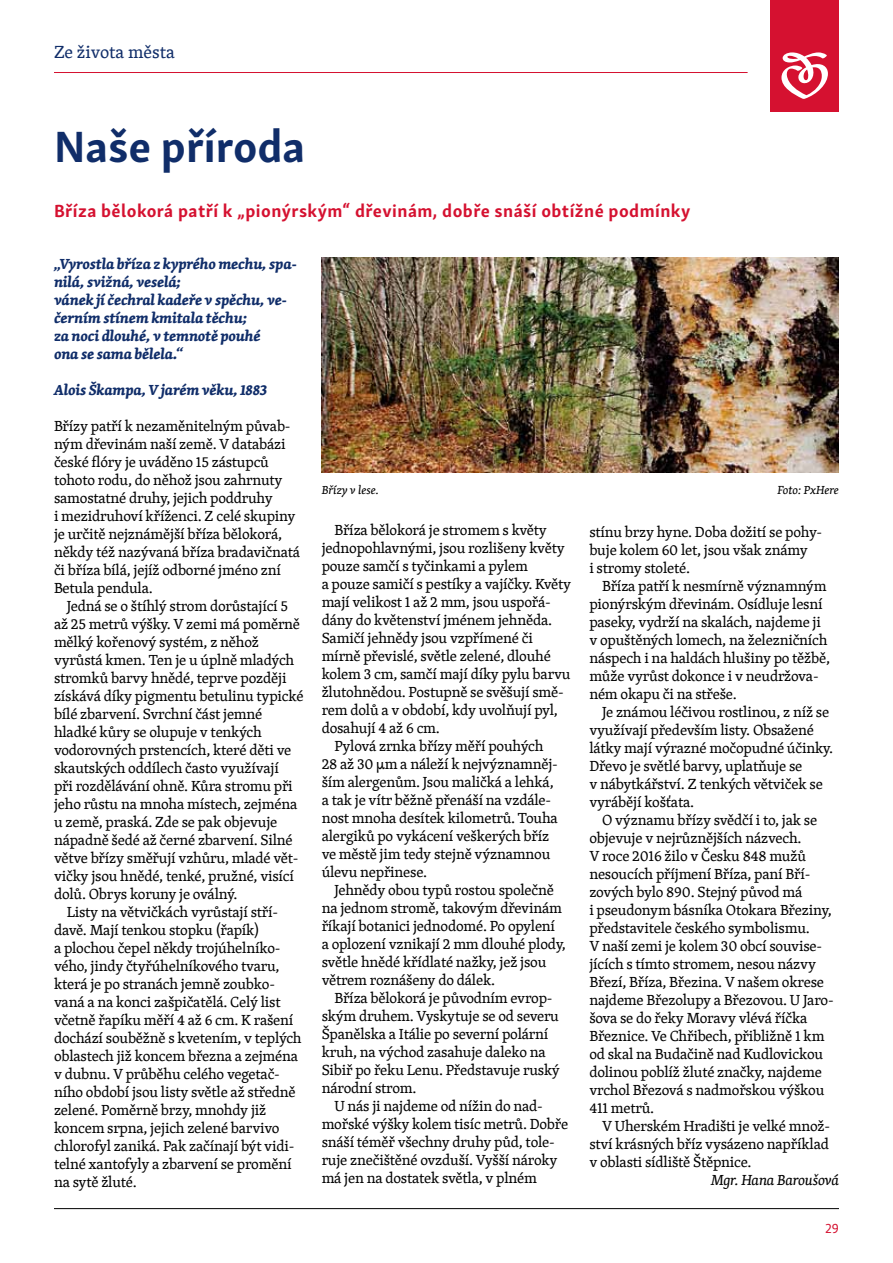
<style>
.page{position:relative;width:893px;height:1263px;background:#fff}
.page>*{position:absolute;margin:0;border:0;box-sizing:border-box;transform-origin:0 0}
.t1{font:700 45px "Skolar Sans Latn";color:#102d69}
.t2{font:700 18px "Skolar Sans Latn";letter-spacing:.025em;color:#d51130}
.t3{font:18px "Skolar Latin";color:#102d69}
.t4{font:15px/18px "Skolar Latin";letter-spacing:-.015em;color:#000}
.t5{font:italic 700 15px/18px "Skolar Latin";letter-spacing:-.015em;color:#102d69}
.t6{font:italic 15px "Skolar Latin";letter-spacing:-.015em;color:#000}
.t7{font:13.5px "Skolar Sans Latn";color:#d51130}
.t8{font:italic 12px "Skolar Latin";color:#000}
</style>
<div class="page">
<hr style="left:54px;top:72px;width:694px;height:1px;background:#d51130">
<div style="left:770px;top:0;width:69px;height:111px;background:#d51130"></div>
<svg style="left:781px;top:52px;width:47px;height:47px"></svg>
<hr style="left:54px;top:1208px;width:785px;height:1px;background:#000">
<img style="left:322px;top:257px;width:517px;height:215px">
<p class="t3" style="left:54px;top:38px;width:122px">Ze života města</p>
<h1 class="t1" style="left:54px;top:110px;width:252px">Naše příroda</h1>
<p class="t2" style="left:54px;top:197px;width:638px">Bříza bělokorá patří k „pionýrským“ dřevinám, dobře snáší obtížné podmínky</p>
<p class="t5" style="left:54px;top:254px;width:245px">„Vyrostla bříza z kyprého mechu, spa&shy;nilá, svižná, veselá;<br>vánek jí čechral kadeře v spěchu, ve&shy;černím stínem kmitala těchu;<br>za noci dlouhé, v temnotě pouhé<br>ona se sama bělela.“</p>
<p class="t5" style="left:54px;top:380px;width:215px">Alois Škampa, V jarém věku, 1883</p>
<p class="t4" style="left:54px;top:416px;width:248px">Břízy patří k nezaměnitelným půvab&shy;ným dřevinám naší země. V databázi české flóry je uváděno 15 zástupců tohoto rodu, do něhož jsou zahrnuty samostatné druhy, jejich poddruhy<br>i mezidruhoví kříženci. Z celé skupiny je určitě nejznámější bříza bělokorá, někdy též nazývaná bříza bradavičnatá či bříza bílá, jejíž odborné jméno zní Betula pendula.</p>
<p class="t4" style="left:67px;top:596px;width:223px">Jedná se o štíhlý strom dorůstající 5</p>
<p class="t4" style="left:54px;top:614px;width:248px">až 25 metrů výšky. V zemi má poměrně</p>
<p class="t4" style="left:54px;top:632px;width:206px">mělký kořenový systém, z něhož</p>
<p class="t4" style="left:54px;top:650px;width:242px">vyrůstá kmen. Ten je u úplně mladých</p>
<p class="t4" style="left:54px;top:668px;width:234px">stromků barvy hnědé, teprve později</p>
<p class="t4" style="left:54px;top:686px;width:251px">získává díky pigmentu betulinu typické</p>
<p class="t4" style="left:54px;top:704px;width:210px">bílé zbarvení. Svrchní část jemné</p>
<p class="t4" style="left:54px;top:722px;width:209px">hladké kůry se olupuje v tenkých</p>
<p class="t4" style="left:54px;top:740px;width:239px">vodorovných prstencích, které děti ve</p>
<p class="t4" style="left:54px;top:758px;width:227px">skautských oddílech často využívají</p>
<p class="t4" style="left:54px;top:776px;width:240px">při rozdělávání ohně. Kůra stromu při</p>
<p class="t4" style="left:54px;top:794px;width:245px">jeho růstu na mnoha místech, zejména</p>
<p class="t4" style="left:54px;top:812px;width:225px">u země, praská. Zde se pak objevuje</p>
<p class="t4" style="left:54px;top:830px;width:240px">nápadně šedé až černé zbarvení. Silné</p>
<p class="t4" style="left:54px;top:848px;width:246px">větve břízy směřují vzhůru, mladé vět-</p>
<p class="t4" style="left:54px;top:866px;width:242px">vičky jsou hnědé, tenké, pružné, visící</p>
<p class="t4" style="left:54px;top:884px;width:185px">dolů. Obrys koruny je oválný.</p>
<p class="t4" style="left:67px;top:902px;width:213px">Listy na větvičkách vyrůstají stří-</p>
<p class="t4" style="left:54px;top:920px;width:207px">davě. Mají tenkou stopku (řapík)</p>
<p class="t4" style="left:54px;top:938px;width:228px">a plochou čepel někdy trojúhelníko-</p>
<p class="t4" style="left:54px;top:956px;width:227px">vého, jindy čtyřúhelníkového tvaru,</p>
<p class="t4" style="left:54px;top:974px;width:223px">která je po stranách jemně zoubko-</p>
<p class="t4" style="left:54px;top:992px;width:228px">vaná a na konci zašpičatělá. Celý list</p>
<p class="t4" style="left:54px;top:1010px;width:241px">včetně řapíku měří 4 až 6 cm. K rašení</p>
<p class="t4" style="left:54px;top:1028px;width:249px">dochází souběžně s kvetením, v teplých</p>
<p class="t4" style="left:54px;top:1046px;width:246px">oblastech již koncem března a zejména</p>
<p class="t4" style="left:54px;top:1064px;width:227px">v dubnu. V průběhu celého vegetač-</p>
<p class="t4" style="left:54px;top:1082px;width:243px">ního období jsou listy světle až středně</p>
<p class="t4" style="left:54px;top:1100px;width:214px">zelené. Poměrně brzy, mnohdy již</p>
<p class="t4" style="left:54px;top:1118px;width:227px">koncem srpna, jejich zelené barvivo</p>
<p class="t4" style="left:54px;top:1136px;width:242px">chlorofyl zaniká. Pak začínají být vidi-</p>
<p class="t4" style="left:54px;top:1154px;width:239px">telné xantofyly a zbarvení se promění</p>
<p class="t4" style="left:54px;top:1172px;width:84px">na sytě žluté.</p>
<p class="t8" style="left:322px;top:481px;width:59px">Břízy v lese.</p>
<p class="t8" style="left:777px;top:481px;width:63px">Foto: PxHere</p>
<p class="t4" style="left:334px;top:521px;width:214px">Bříza bělokorá je stromem s květy</p>
<p class="t4" style="left:322px;top:539px;width:245px">jednopohlavnými, jsou rozlišeny květy</p>
<p class="t4" style="left:322px;top:557px;width:208px">pouze samčí s tyčinkami a pylem</p>
<p class="t4" style="left:322px;top:575px;width:251px">a pouze samičí s pestíky a vajíčky. Květy</p>
<p class="t4" style="left:322px;top:593px;width:231px">mají velikost 1 až 2 mm, jsou uspořá-</p>
<p class="t4" style="left:322px;top:611px;width:232px">dány do květenství jménem jehněda.</p>
<p class="t4" style="left:322px;top:629px;width:213px">Samičí jehnědy jsou vzpřímené či</p>
<p class="t4" style="left:322px;top:647px;width:231px">mírně převislé, světle zelené, dlouhé</p>
<p class="t4" style="left:322px;top:665px;width:250px">kolem 3 cm, samčí mají díky pylu barvu</p>
<p class="t4" style="left:322px;top:683px;width:244px">žlutohnědou. Postupně se svěšují smě-</p>
<p class="t4" style="left:322px;top:701px;width:238px">rem dolů a v období, kdy uvolňují pyl,</p>
<p class="t4" style="left:322px;top:719px;width:120px">dosahují 4 až 6 cm.</p>
<p class="t4" style="left:334px;top:737px;width:210px">Pylová zrnka břízy měří pouhých</p>
<p class="t4" style="left:322px;top:755px;width:238px">28 až 30 µm a náleží k nejvýznamněj-</p>
<p class="t4" style="left:322px;top:773px;width:234px">ším alergenům. Jsou maličká a lehká,</p>
<p class="t4" style="left:322px;top:791px;width:231px">a tak je vítr běžně přenáší na vzdále-</p>
<p class="t4" style="left:322px;top:809px;width:238px">nost mnoha desítek kilometrů. Touha</p>
<p class="t4" style="left:322px;top:827px;width:229px">alergiků po vykácení veškerých bříz</p>
<p class="t4" style="left:322px;top:845px;width:230px">ve městě jim tedy stejně významnou</p>
<p class="t4" style="left:322px;top:863px;width:107px">úlevu nepřinese.</p>
<p class="t4" style="left:334px;top:881px;width:221px">Jehnědy obou typů rostou společně</p>
<p class="t4" style="left:322px;top:899px;width:242px">na jednom stromě, takovým dřevinám</p>
<p class="t4" style="left:322px;top:917px;width:235px">říkají botanici jednodomé. Po opylení</p>
<p class="t4" style="left:322px;top:935px;width:246px">a oplození vznikají 2 mm dlouhé plody,</p>
<p class="t4" style="left:322px;top:953px;width:226px">světle hnědé křídlaté nažky, jež jsou</p>
<p class="t4" style="left:322px;top:971px;width:175px">větrem roznášeny do dálek.</p>
<p class="t4" style="left:334px;top:989px;width:220px">Bříza bělokorá je původním evrop-</p>
<p class="t4" style="left:322px;top:1007px;width:239px">ským druhem. Vyskytuje se od severu</p>
<p class="t4" style="left:322px;top:1025px;width:228px">Španělska a Itálie po severní polární</p>
<p class="t4" style="left:322px;top:1043px;width:226px">kruh, na východ zasahuje daleko na</p>
<p class="t4" style="left:322px;top:1061px;width:240px">Sibiř po řeku Lenu. Představuje ruský</p>
<p class="t4" style="left:322px;top:1079px;width:96px">národní strom.</p>
<p class="t4" style="left:334px;top:1097px;width:210px">U nás ji najdeme od nížin do nad-</p>
<p class="t4" style="left:322px;top:1115px;width:248px">mořské výšky kolem tisíc metrů. Dobře</p>
<p class="t4" style="left:322px;top:1133px;width:235px">snáší téměř všechny druhy půd, tole-</p>
<p class="t4" style="left:322px;top:1151px;width:237px">ruje znečištěné ovzduší. Vyšší nároky</p>
<p class="t4" style="left:322px;top:1169px;width:217px">má jen na dostatek světla, v plném</p>
<p class="t4" style="left:589px;top:522px;width:234px">stínu brzy hyne. Doba dožití se pohy&shy;buje kolem 60 let, jsou však známy<br>i stromy stoleté.</p>
<p class="t4" style="left:589px;top:576px;width:242px;text-indent:13px">Bříza patří k nesmírně významným pionýrským dřevinám. Osídluje lesní paseky, vydrží na skalách, najdeme ji v opuštěných lomech, na železničních náspech i na haldách hlušiny po těžbě, může vyrůst dokonce i v neudržova&shy;ném okapu či na střeše.</p>
<p class="t4" style="left:589px;top:702px;width:245px;text-indent:13px">Je známou léčivou rostlinou, z níž se využívají především listy. Obsažené látky mají výrazné močopudné účinky.<br>Dřevo je světlé barvy, uplatňuje se<br>v nábytkářství. Z tenkých větviček se vyrábějí košťata.</p>
<p class="t4" style="left:589px;top:810px;width:246px;text-indent:13px">O významu břízy svědčí i to, jak se objevuje v nejrůznějších názvech.<br>V roce 2016 žilo v Česku 848 mužů nesoucích příjmení Bříza, paní Bří&shy;zových bylo 890. Stejný původ má<br>i pseudonym básníka Otokara Březiny, představitele českého symbolismu.<br>V naší zemi je kolem 30 obcí souvise&shy;jících s tímto stromem, nesou názvy Březí, Bříza, Březina. V našem okrese najdeme Březolupy a Březovou. U Jaro&shy;šova se do řeky Moravy vlévá říčka Březnice. Ve Chřibech, přibližně 1 km od skal na Budačině nad Kudlovickou dolinou poblíž žluté značky, najdeme vrchol Březová s nadmořskou výškou 411 metrů.</p>
<p class="t4" style="left:589px;top:1116px;width:242px;text-align:justify;text-indent:13px">V Uherském Hradišti je velké množ&shy;ství krásných bříz vysázeno například v oblasti sídliště Štěpnice.</p>
<p class="t6" style="left:711px;top:1168px;width:129px">Mgr. Hana Baroušová</p>
<p class="t7" style="left:825px;top:1218px;width:15px">29</p>
</div>
